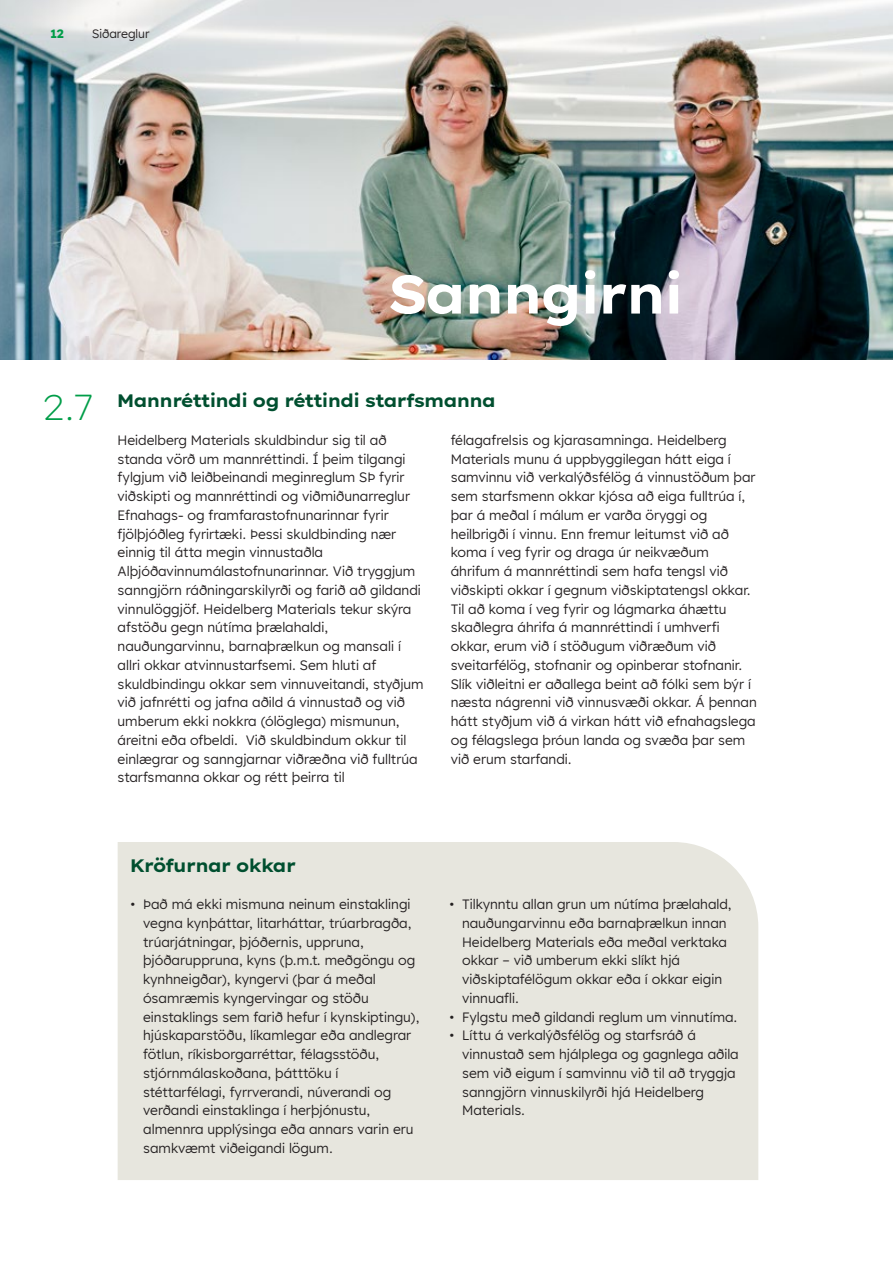
<style>
.page{position:relative;width:893px;height:1263px;background:#fff}
.page>*{position:absolute;margin:0;border:0;box-sizing:border-box;transform-origin:0 0}
.t1{font:700 54px "Lexend Exa HM";color:#fff}
.t2{font:200 36px "Lexend Exa HM";color:#009d48}
.t3{font:700 18px "Lexend Exa HM";color:#004f2f}
.t4{font:13.5px/18.8px "Lexend HM";color:#231f20}
.t5{font:12px "Lexend HM";color:#231f20}
.t6{font:700 12px "Lexend HM";color:#009d48}
</style>
<div class="page">
<img style="left:0;top:0;width:893px;height:359px">
<div style="left:118px;top:842px;width:640px;height:338px;background:#e7e6de"></div>
<p class="t6" style="left:51px;top:24px;width:15px">12</p>
<p class="t5" style="left:92px;top:25px;width:59px">Siðareglur</p>
<h1 class="t1" style="left:389px;top:251px;width:295px">Sanngirni</h1>
<h2 class="t2" style="left:43px;top:381px;width:52px">2.7</h2>
<h3 class="t3" style="left:118px;top:387px;width:379px">Mannréttindi og réttindi starfsmanna</h3>
<p class="t4" style="left:118px;top:430px;width:308px">Heidelberg Materials skuldbindur sig til að standa vörð um mannréttindi. Í þeim tilgangi fylgjum við leiðbeinandi meginreglum SÞ fyrir viðskipti og mannréttindi og viðmiðunarreglur Efnahags- og framfarastofnunarinnar fyrir fjölþjóðleg fyrirtæki. Þessi skuldbinding nær einnig til átta megin vinnustaðla Alþjóðavinnumálastofnunarinnar. Við tryggjum sanngjörn ráðningarskilyrði og farið að gildandi vinnulöggjöf. Heidelberg Materials tekur skýra afstöðu gegn nútíma þrælahaldi, nauðungarvinnu, barnaþrælkun og mansali í allri okkar atvinnustarfsemi. Sem hluti af skuldbindingu okkar sem vinnuveitandi, styðjum við jafnrétti og jafna aðild á vinnustað og við umberum ekki nokkra (ólöglega) mismunun, áreitni eða ofbeldi. Við skuldbindum okkur til einlægrar og sanngjarnar viðræðna við fulltrúa starfsmanna okkar og rétt þeirra til</p>
<p class="t4" style="left:451px;top:430px;width:308px">félagafrelsis og kjarasamninga. Heidelberg Materials munu á uppbyggilegan hátt eiga í samvinnu við verkalýðsfélög á vinnustöðum þar sem starfsmenn okkar kjósa að eiga fulltrúa í, þar á meðal í málum er varða öryggi og heilbrigði í vinnu. Enn fremur leitumst við að koma í veg fyrir og draga úr neikvæðum áhrifum á mannréttindi sem hafa tengsl við viðskipti okkar í gegnum viðskiptatengsl okkar.<br>Til að koma í veg fyrir og lágmarka áhættu skaðlegra áhrifa á mannréttindi í umhverfi okkar, erum við í stöðugum viðræðum við sveitarfélög, stofnanir og opinberar stofnanir.<br>Slík viðleitni er aðallega beint að fólki sem býr í næsta nágrenni við vinnusvæði okkar. Á þennan hátt styðjum við á virkan hátt við efnahagslega og félagslega þróun landa og svæða þar sem við erum starfandi.</p>
<h3 class="t3" style="left:130px;top:851px;width:167px">Kröfurnar okkar</h3>
<p class="t4" style="left:143px;top:894px;width:278px;text-indent:-13px">• Það má ekki mismuna neinum einstaklingi vegna kynþáttar, litarháttar, trúarbragða, trúarjátningar, þjóðernis, uppruna, þjóðaruppruna, kyns (þ.m.t. meðgöngu og kynhneigðar), kyngervi (þar á meðal ósamræmis kyngervingar og stöðu einstaklings sem farið hefur í kynskiptingu), hjúskaparstöðu, líkamlegar eða andlegrar fötlun, ríkisborgarréttar, félagsstöðu, stjórnmálaskoðana, þátttöku í stéttarfélagi, fyrrverandi, núverandi og verðandi einstaklinga í herþjónustu, almennra upplýsinga eða annars varin eru samkvæmt viðeigandi lögum.</p>
<p class="t4" style="left:462px;top:894px;width:271px;text-indent:-13px">• Tilkynntu allan grun um nútíma þrælahald, nauðungarvinnu eða barnaþrælkun innan Heidelberg Materials eða meðal verktaka okkar – við umberum ekki slíkt hjá viðskiptafélögum okkar eða í okkar eigin vinnuafli.</p>
<p class="t4" style="left:449px;top:1007px;width:290px">• Fylgstu með gildandi reglum um vinnutíma.</p>
<p class="t4" style="left:462px;top:1025px;width:278px;text-indent:-13px">• Líttu á verkalýðsfélög og starfsráð á vinnustað sem hjálplega og gagnlega aðila sem við eigum í samvinnu við til að tryggja sanngjörn vinnuskilyrði hjá Heidelberg Materials.</p>
</div>
